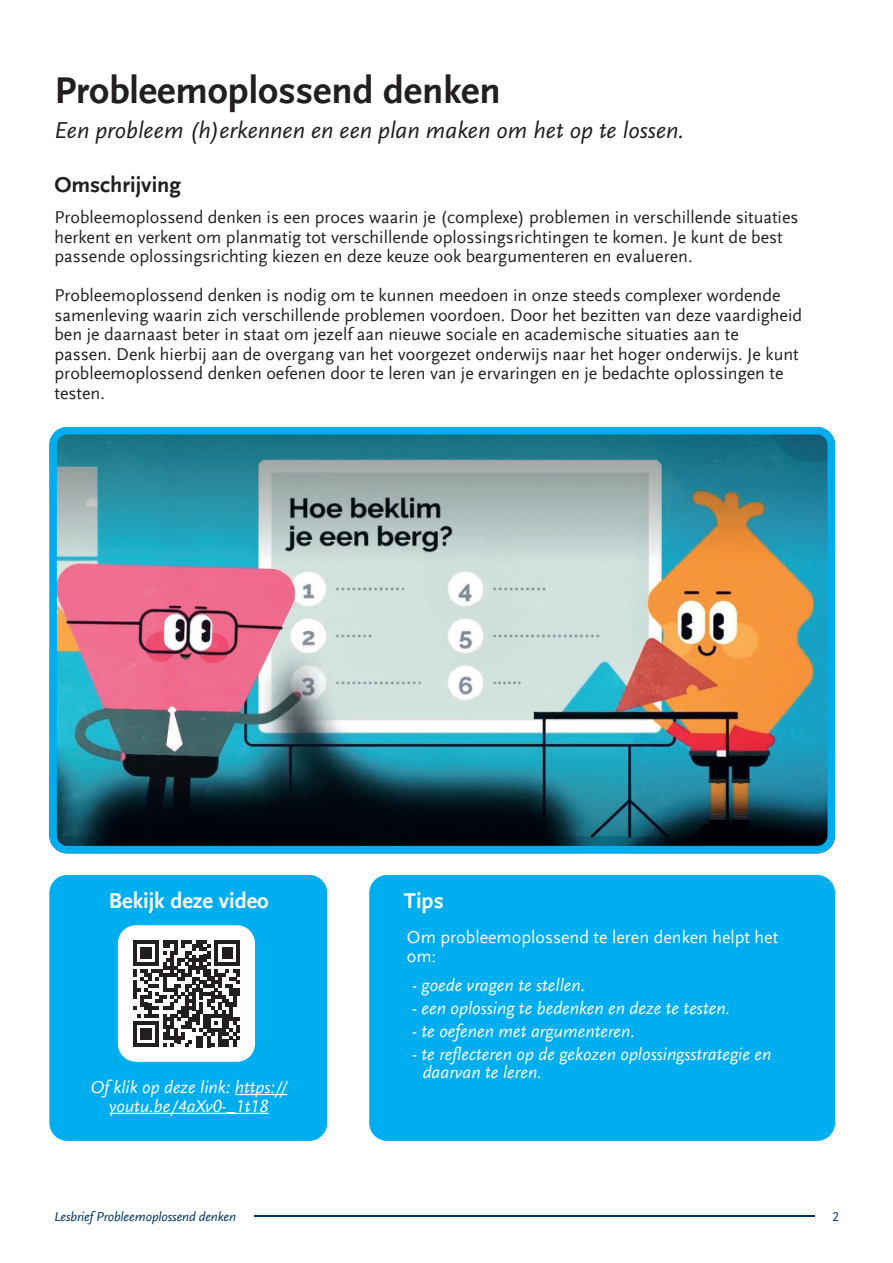
<style>
.page{position:relative;width:893px;height:1263px;background:#fff}
.page>*{position:absolute;margin:0;border:0;box-sizing:border-box;transform-origin:0 0}
.t1{font:700 39px "Scala Sans Offc";color:#231f20}
.t2{font:24px "Scala Sans Regular LF Italic";color:#231f20}
.t3{font:700 22.5px "Scala Sans Offc";color:#fff}
.t4{font:700 22.5px "Scala Sans Offc";color:#231f20}
.t5{font:18px/19.5px "Scala Sans Offc";color:#231f20}
.t6{font:italic 18px/18.8px "Scala Sans Offc";color:#fff}
.t7{font:18px/18.9px "Scala Sans Offc";color:#fff}
.t8{font:italic 13.5px "Scala Sans Offc";letter-spacing:-.01em;color:#003562}
.t9{font:13.5px "Scala Sans Offc";color:#003562}
.s1{font-size:16.5px}
.s2{font-family:"Scala Sans Regular LF";font-style:normal}
</style>
<div class="page">
<hr style="left:212px;top:1215px;width:603px;height:2px;background:#003562">
<div style="left:54px;top:1209px;width:199px;height:15px;background:#fff"></div>
<div style="left:369px;top:875px;width:466px;height:266px;background:#00aeef;border-radius:18px"></div>
<img style="left:58px;top:436px;width:768px;height:408px">
<div style="left:49px;top:427px;width:786px;height:426px;border:8px solid #00aeef;border-radius:14px"></div>
<div style="left:49px;top:875px;width:278px;height:266px;background:#00aeef;border-radius:18px"></div>
<hr style="left:235px;top:1094px;width:52px;height:1px;background:#fff">
<hr style="left:109px;top:1113px;width:160px;height:1px;background:#fff">
<div style="left:118px;top:925px;width:137px;height:137px;background:#fff;border-radius:18px"></div>
<svg style="left:133px;top:940px;width:107px;height:107px"></svg>
<h1 class="t1" style="left:54px;top:69px;width:448px">Probleemoplossend denken</h1>
<h2 class="t2" style="left:54px;top:117px;width:632px">Een probleem (h)erkennen en een plan maken om het op te lossen.</h2>
<p class="t4" style="left:54px;top:172px;width:128px">Omschrijving</p>
<p class="t5" style="left:54px;top:208px;width:745px">Probleemoplossend denken is een proces waarin je (complexe) problemen in verschillende situaties herkent en verkent om planmatig tot verschillende oplossingsrichtingen te komen. Je kunt de best passende oplossingsrichting kiezen en deze keuze ook beargumenteren en evalueren.</p>
<p class="t5" style="left:54px;top:286px;width:749px">Probleemoplossend denken is nodig om te kunnen meedoen in onze steeds complexer wordende samenleving waarin zich verschillende problemen voordoen. Door het bezitten van deze vaardigheid ben je daarnaast beter in staat om jezelf aan nieuwe sociale en academische situaties aan te<br>passen. Denk hierbij aan de overgang van het voorgezet onderwijs naar het hoger onderwijs. Je kunt probleemoplossend denken oefenen door te leren van je ervaringen en je bedachte oplossingen te testen.</p>
<p class="t3" style="left:109px;top:888px;width:161px">Bekijk deze video</p>
<p class="t3" style="left:404px;top:888px;width:41px">Tips</p>
<p class="t6" style="left:91px;top:1078px;width:198px;text-align:center">Of klik op deze link: https:// youtu.be/4aXv0-_1t18</p>
<p class="t7" style="left:407px;top:928px;width:373px">Om probleemoplossend te leren denken helpt het om<span class="s1">:</span></p>
<p class="t6" style="left:412px;top:976px;width:175px"><span class="s2">-</span> goede vragen te stellen.</p>
<p class="t6" style="left:412px;top:999px;width:320px"><span class="s2">-</span> een oplossing te bedenken en deze te testen.</p>
<p class="t6" style="left:412px;top:1022px;width:224px"><span class="s2">-</span> te oefenen met argumenteren.</p>
<p class="t6" style="left:423px;top:1045px;width:350px;text-indent:-11px"><span class="s2">-</span> te reflecteren op de gekozen oplossingsstrategie en daarvan te leren.</p>
<p class="t8" style="left:54px;top:1210px;width:183px">Lesbrief Probleemoplossend denken</p>
<p class="t9" style="left:832px;top:1210px;width:8px">2</p>
</div>
